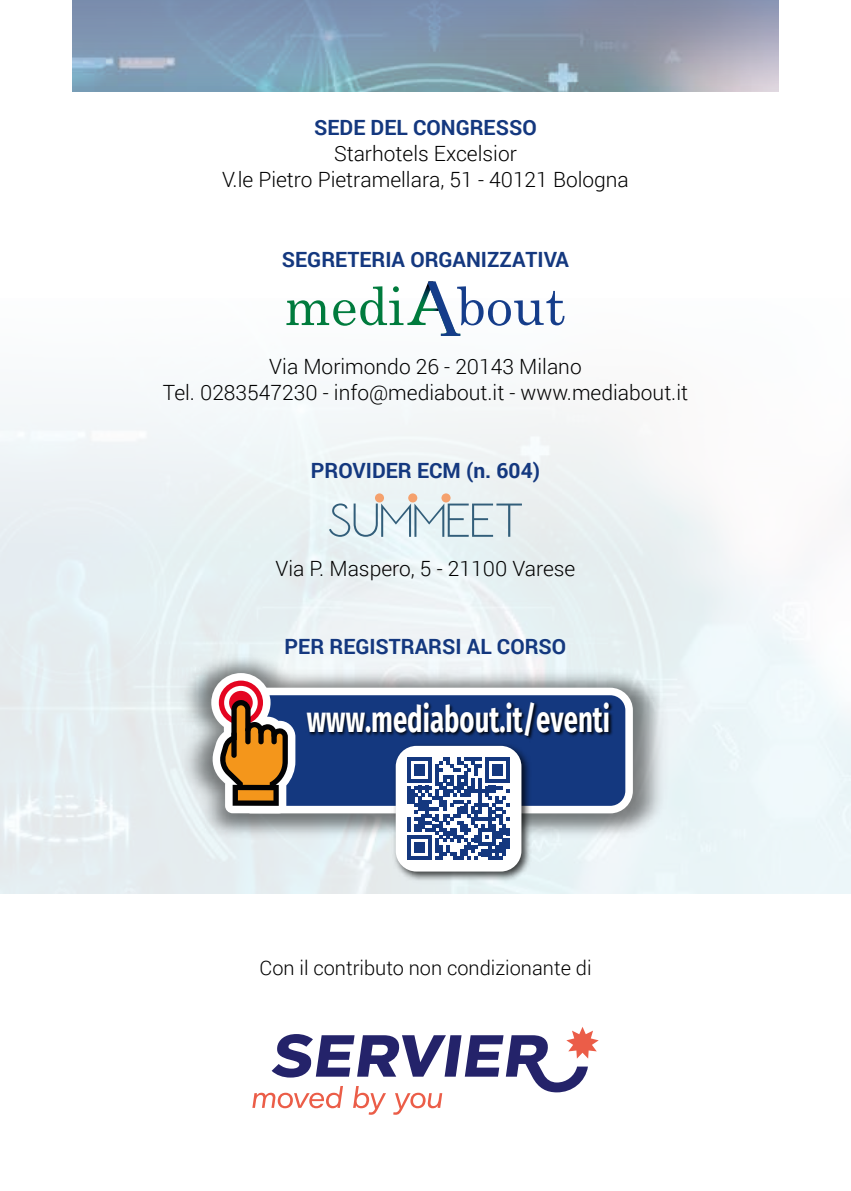
<style>
.page{position:relative;width:851px;height:1191px;background:#fff}
.page>*{position:absolute;margin:0;border:0;box-sizing:border-box;transform-origin:0 0}
.t1{font:700 36.4px "Fira Sans";color:#fff;scale:.71 1}
.t2{font:300 21px/26px "Roboto";color:#000;text-align:center}
.t3{font:700 21px "Roboto";color:#14387f}
.t4{font:300 20px "Roboto";color:#000}
</style>
<div class="page">
<div style="left:0;top:0;width:850px;height:893px;background:linear-gradient(to bottom,#fff,#e4eff2)"></div>
<svg style="left:286px;top:281px;width:278px;height:55px"></svg>
<div style="left:375px;top:493px;width:9px;height:9px;background:#f5a16d;border-radius:50%"></div>
<div style="left:408px;top:493px;width:9px;height:9px;background:#f5a16d;border-radius:50%"></div>
<div style="left:441px;top:493px;width:9px;height:9px;background:#f5a16d;border-radius:50%"></div>
<svg style="left:329px;top:503px;width:193px;height:34px"></svg>
<svg style="left:252px;top:1027px;width:346px;height:87px"></svg>
<svg style="left:72px;top:0;width:706px;height:91px"></svg>
<img style="left:172px;top:648px;width:498px;height:196px">
<svg style="left:295px;top:687px;width:337px;height:126px"></svg>
<div style="left:295px;top:695px;width:330px;height:111px;background:#14387f"></div>
<svg style="left:211px;top:673px;width:84px;height:140px"></svg>
<img style="left:290px;top:699px;width:339px;height:51px">
<img style="left:389px;top:739px;width:145px;height:145px">
<div style="left:395px;top:746px;width:126px;height:125px;background:#fff;border-radius:21px"></div>
<svg style="left:407px;top:757px;width:102px;height:102px"></svg>
<p class="t3" style="left:314px;top:113px;width:224px">SEDE DEL CONGRESSO</p>
<p class="t2" style="left:222px;top:140px;width:408px">Starhotels Excelsior<br>V.le Pietro Pietramellara, 51 - 40121 Bologna</p>
<p class="t3" style="left:282px;top:245px;width:288px">SEGRETERIA ORGANIZZATIVA</p>
<p class="t2" style="left:163px;top:352px;width:526px">Via Morimondo 26 - 20143 Milano<br>Tel. 0283547230 - info@mediabout.it - www.mediabout.it</p>
<p class="t3" style="left:311px;top:455px;width:231px">PROVIDER ECM (n. 604)</p>
<p class="t2" style="left:275px;top:554px;width:301px">Via P. Maspero, 5 - 21100 Varese</p>
<p class="t3" style="left:284px;top:631px;width:283px">PER REGISTRARSI AL CORSO</p>
<h1 class="t1" style="left:307px;top:689px;width:428px">www.mediabout.it/eventi</h1>
<p class="t4" style="left:259px;top:954px;width:333px">Con il contributo non condizionante di</p>
</div>
